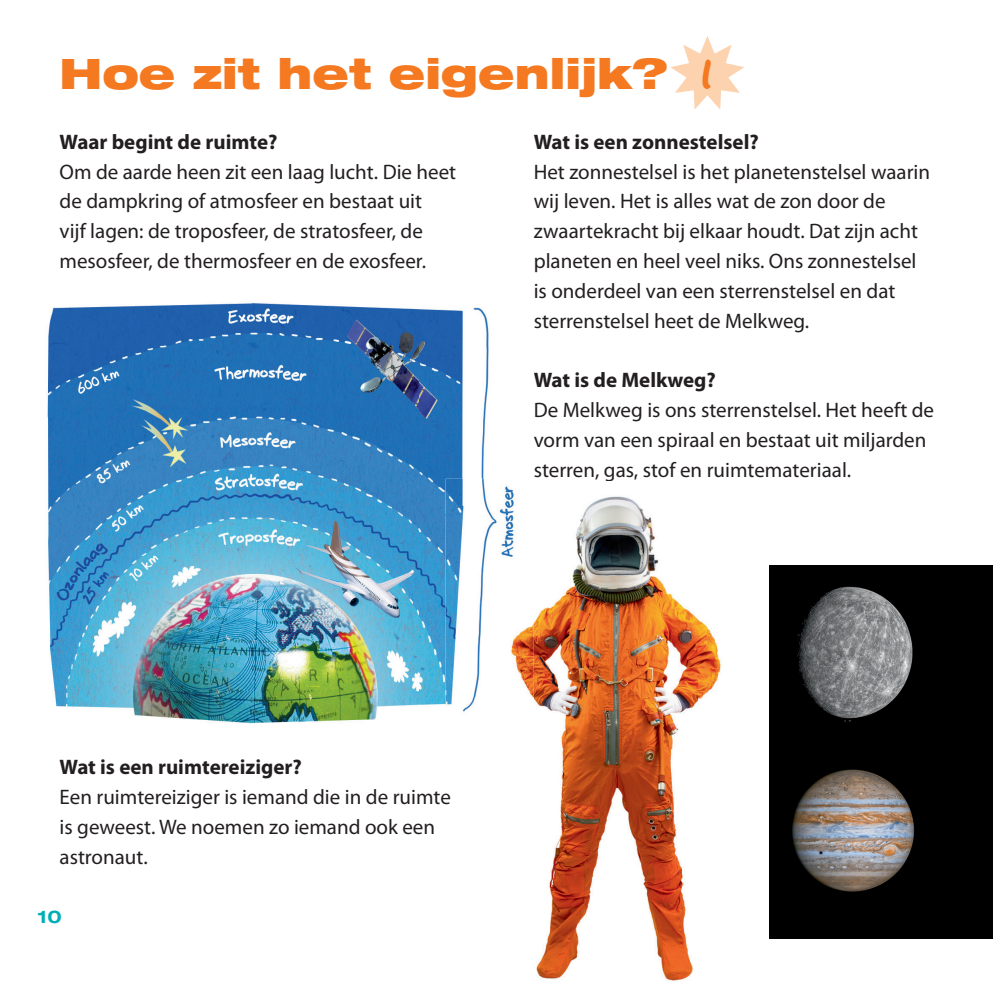
<style>
.page{position:relative;width:993px;height:993px;background:#fff}
.page>*{position:absolute;margin:0;border:0;box-sizing:border-box;transform-origin:0 0}
.t1{font:900 expanded 42px "Helvetica Neue LT Std";color:#f47921}
.t2{font:21px/29.8px "Myriad Pro";color:#231f20}
.t3{font:700 21px "Myriad Pro";color:#231f20}
.t4{font:700 expanded 17.5px "Helvetica Neue LT Std";color:#00afb9}
.s1{font-family:"Buttonsthe Bear";font-weight:400;font-stretch:normal;font-size:35px}
</style>
<div class="page">
<svg style="left:670px;top:36px;width:74px;height:74px"></svg>
<img style="left:785px;top:565px;width:207px;height:373px">
<img style="left:47px;top:302px;width:372px;height:422px">
<img style="left:419px;top:307px;width:70px;height:207px">
<img style="left:419px;top:514px;width:26px;height:191px">
<img style="left:533px;top:496px;width:252px;height:485px">
<img style="left:445px;top:478px;width:88px;height:234px">
<h1 class="t1" style="left:60px;top:59px;width:653px">Hoe zit het eigenlijk? <span class="s1">1</span></h1>
<p class="t3" style="left:60px;top:134px;width:219px">Waar begint de ruimte?</p>
<p class="t2" style="left:60px;top:158px;width:398px">Om de aarde heen zit een laag lucht. Die heet de dampkring of atmosfeer en bestaat uit<br>vijf lagen: de troposfeer, de stratosfeer, de mesosfeer, de thermosfeer en de exosfeer.</p>
<p class="t3" style="left:533px;top:134px;width:226px">Wat is een zonnestelsel?</p>
<p class="t2" style="left:533px;top:158px;width:398px">Het zonnestelsel is het planetenstelsel waarin wij leven. Het is alles wat de zon door de zwaartekracht bij elkaar houdt. Dat zijn acht planeten en heel veel niks. Ons zonnestelsel is onderdeel van een sterrenstelsel en dat sterrenstelsel heet de Melkweg.</p>
<p class="t3" style="left:533px;top:372px;width:184px">Wat is de Melkweg?</p>
<p class="t2" style="left:533px;top:396px;width:402px">De Melkweg is ons sterrenstelsel. Het heeft de vorm van een spiraal en bestaat uit miljarden sterren as stof en ruimtemateriaal.</p>
<p class="t2" style="left:595px;top:456px;width:45px">,g ,</p>
<p class="t3" style="left:60px;top:758px;width:244px">Wat is een ruimtereiziger?</p>
<p class="t2" style="left:60px;top:783px;width:392px">Een ruimtereiziger is iemand die in de ruimte is geweest. We noemen zo iemand ook een astronaut.</p>
<p class="t4" style="left:38px;top:906px;width:26px">10</p>
</div>
